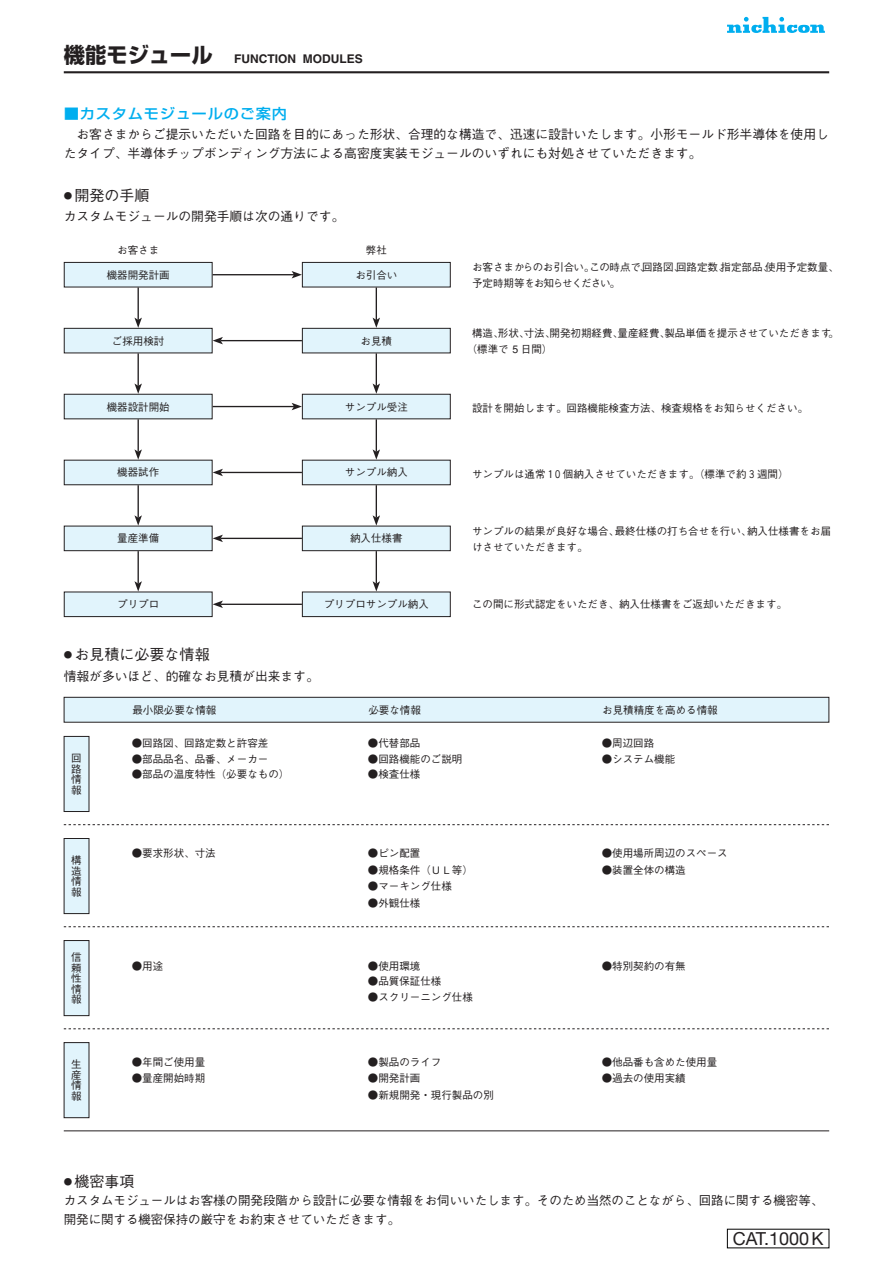
<style>
.page{position:relative;width:893px;height:1263px;background:#fff}
.page>*{position:absolute;margin:0;border:0;box-sizing:border-box;transform-origin:0 0}
.t1{font:18px "Helvetica Neue LT Std";color:#231f20}
.t2{font:500 15px "Gothic BBB";color:#231f20}
.t3{font:500 14.25px "Shin Go";letter-spacing:.05em;color:#00aeef;scale:1.07 1}
.t4{font:500 12.75px/19.5px "Gothic BBB";color:#231f20}
.t5{font:500 12.45px/19.5px "Gothic BBB";color:#231f20}
.t6{font:700 12px "Helvetica";color:#231f20}
.t7{font:500 10.5px/10.5px "Gothic BBB";color:#231f20;text-align:justify}
.s1{font-family:"Shin Go";font-size:21.3px}
.s2{font-size:8.55px}
</style>
<div class="page">
<hr style="left:64px;top:71px;width:765px;height:2px;background:#231f20">
<svg style="left:727px;top:17px;width:98px;height:16px"></svg>
<div style="left:64px;top:262px;width:148px;height:25px;background:#e1f4fc"></div>
<div style="left:64px;top:262px;width:149px;height:25px;border:1px solid #231f20"></div>
<div style="left:302px;top:262px;width:148px;height:25px;background:#e1f4fc"></div>
<div style="left:302px;top:262px;width:149px;height:25px;border:1px solid #231f20"></div>
<div style="left:64px;top:328px;width:148px;height:25px;background:#e1f4fc"></div>
<div style="left:64px;top:328px;width:149px;height:25px;border:1px solid #231f20"></div>
<div style="left:302px;top:328px;width:148px;height:25px;background:#e1f4fc"></div>
<div style="left:302px;top:328px;width:149px;height:25px;border:1px solid #231f20"></div>
<div style="left:64px;top:394px;width:148px;height:25px;background:#e1f4fc"></div>
<div style="left:64px;top:394px;width:149px;height:25px;border:1px solid #231f20"></div>
<div style="left:302px;top:394px;width:148px;height:25px;background:#e1f4fc"></div>
<div style="left:302px;top:394px;width:149px;height:25px;border:1px solid #231f20"></div>
<div style="left:64px;top:460px;width:148px;height:25px;background:#e1f4fc"></div>
<div style="left:64px;top:460px;width:149px;height:25px;border:1px solid #231f20"></div>
<div style="left:302px;top:460px;width:148px;height:25px;background:#e1f4fc"></div>
<div style="left:302px;top:460px;width:149px;height:25px;border:1px solid #231f20"></div>
<div style="left:64px;top:526px;width:148px;height:25px;background:#e1f4fc"></div>
<div style="left:64px;top:526px;width:149px;height:25px;border:1px solid #231f20"></div>
<div style="left:302px;top:526px;width:148px;height:25px;background:#e1f4fc"></div>
<div style="left:302px;top:526px;width:149px;height:25px;border:1px solid #231f20"></div>
<div style="left:64px;top:592px;width:148px;height:25px;background:#e1f4fc"></div>
<div style="left:64px;top:591px;width:149px;height:26px;border:1px solid #231f20"></div>
<div style="left:302px;top:592px;width:148px;height:25px;background:#e1f4fc"></div>
<div style="left:302px;top:591px;width:149px;height:26px;border:1px solid #231f20"></div>
<hr style="left:213px;top:274px;width:81px;height:1px;background:#231f20">
<svg style="left:292px;top:271px;width:10px;height:7px"></svg>
<hr style="left:138px;top:287px;width:1px;height:33px;background:#231f20">
<svg style="left:134px;top:318px;width:8px;height:10px"></svg>
<hr style="left:376px;top:287px;width:1px;height:33px;background:#231f20">
<svg style="left:373px;top:318px;width:7px;height:10px"></svg>
<hr style="left:221px;top:340px;width:81px;height:1px;background:#231f20">
<svg style="left:213px;top:337px;width:10px;height:7px"></svg>
<hr style="left:138px;top:353px;width:1px;height:33px;background:#231f20">
<svg style="left:134px;top:383px;width:8px;height:11px"></svg>
<hr style="left:376px;top:353px;width:1px;height:33px;background:#231f20">
<svg style="left:373px;top:383px;width:7px;height:11px"></svg>
<hr style="left:213px;top:406px;width:81px;height:1px;background:#231f20">
<svg style="left:292px;top:403px;width:10px;height:7px"></svg>
<hr style="left:138px;top:419px;width:1px;height:33px;background:#231f20">
<svg style="left:134px;top:449px;width:8px;height:11px"></svg>
<hr style="left:376px;top:419px;width:1px;height:33px;background:#231f20">
<svg style="left:373px;top:449px;width:7px;height:11px"></svg>
<hr style="left:221px;top:472px;width:81px;height:1px;background:#231f20">
<svg style="left:213px;top:469px;width:10px;height:7px"></svg>
<hr style="left:138px;top:485px;width:1px;height:33px;background:#231f20">
<svg style="left:134px;top:515px;width:8px;height:11px"></svg>
<hr style="left:376px;top:485px;width:1px;height:33px;background:#231f20">
<svg style="left:373px;top:515px;width:7px;height:11px"></svg>
<hr style="left:221px;top:538px;width:81px;height:1px;background:#231f20">
<svg style="left:213px;top:535px;width:10px;height:7px"></svg>
<hr style="left:138px;top:551px;width:1px;height:32px;background:#231f20">
<svg style="left:134px;top:581px;width:8px;height:10px"></svg>
<hr style="left:376px;top:551px;width:1px;height:32px;background:#231f20">
<svg style="left:373px;top:581px;width:7px;height:10px"></svg>
<hr style="left:221px;top:604px;width:81px;height:1px;background:#231f20">
<svg style="left:213px;top:600px;width:10px;height:8px"></svg>
<div style="left:64px;top:697px;width:765px;height:25px;background:#e1f4fc"></div>
<div style="left:64px;top:697px;width:765px;height:25px;border:1px solid #231f20"></div>
<hr style="left:64px;top:1130px;width:765px;height:1px;background:#231f20">
<div style="left:64px;top:736px;width:25px;height:75px;background:#e1f4fc"></div>
<svg style="left:64px;top:824px;width:765px;height:1px"></svg>
<div style="left:64px;top:1042px;width:25px;height:76px;background:#e1f4fc"></div>
<svg style="left:64px;top:1028px;width:765px;height:1px"></svg>
<div style="left:64px;top:838px;width:25px;height:75px;background:#e1f4fc"></div>
<div style="left:64px;top:940px;width:25px;height:76px;background:#e1f4fc"></div>
<svg style="left:64px;top:926px;width:765px;height:1px"></svg>
<p class="t6" style="left:64px;top:52px;width:301px"><span class="s1">機能モジュール　</span>FUNCTION MODULES</p>
<h3 class="t3" style="left:64px;top:104px;width:210px">■カスタムモジュールのご案内</h3>
<p class="t4" style="left:64px;top:125px;width:766px">　お客さまからご提示いただいた回路を目的にあった形状、合理的な構造で、迅速に設計いたします。小形モールド形半導体を使用したタイプ、半導体チップボンディング方法による高密度実装モジュールのいずれにも対処させていただきます。</p>
<h2 class="t2" style="left:64px;top:187px;width:87px"><span class="s2">●</span> 開発の手順</h2>
<p class="t4" style="left:64px;top:207px;width:282px">カスタムモジュールの開発手順は次の通りです。</p>
<p class="t7" style="left:117px;top:245px;width:43px">お客さま</p>
<p class="t7" style="left:107px;top:270px;width:64px">機器開発計画</p>
<p class="t7" style="left:366px;top:245px;width:23px">弊社</p>
<p class="t7" style="left:355px;top:270px;width:43px">お引合い</p>
<p class="t7" style="left:112px;top:336px;width:54px">ご採用検討</p>
<p class="t7" style="left:361px;top:336px;width:33px">お見積</p>
<p class="t7" style="left:107px;top:402px;width:64px">機器設計開始</p>
<p class="t7" style="left:345px;top:402px;width:64px">サンプル受注</p>
<p class="t7" style="left:117px;top:468px;width:43px">機器試作</p>
<p class="t7" style="left:345px;top:468px;width:64px">サンプル納入</p>
<p class="t7" style="left:117px;top:534px;width:43px">量産準備</p>
<p class="t7" style="left:350px;top:534px;width:54px">納入仕様書</p>
<p class="t7" style="left:117px;top:599px;width:43px">プリプロ</p>
<p class="t7" style="left:324px;top:599px;width:106px">プリプロサンプル納入</p>
<h2 class="t2" style="left:64px;top:646px;width:147px"><sup>●</sup> お見積に必要な情報</h2>
<p class="t4" style="left:64px;top:666px;width:256px">情報が多いほど、的確なお見積が出来ます。</p>
<p class="t7" style="left:472px;top:260px;width:368px;line-height:15.8px">お客さまからのお引合い。この時点で、回路図、回路定数、指定部品、使用予定数量、予定時期等をお知らせください。</p>
<p class="t7" style="left:467px;top:326px;width:373px;line-height:15.8px;text-indent:5px">構造、形状、寸法、開発初期経費、量産経費、製品単価を提示させていただきます。（標準で 5 日間）</p>
<p class="t7" style="left:472px;top:403px;width:337px">設計を開始します。回路機能検査方法、検査規格をお知らせください。</p>
<p class="t7" style="left:472px;top:469px;width:318px">サンプルは通常１０個納入させていただきます。（標準で約３週間）</p>
<p class="t7" style="left:472px;top:523px;width:361px;line-height:15.8px">サンプルの結果が良好な場合、最終仕様の打ち合せを行い、納入仕様書をお届けさせていただきます。</p>
<p class="t7" style="left:472px;top:599px;width:316px">この間に形式認定をいただき、納入仕様書をご返却いただきます。</p>
<p class="t7" style="left:71px;top:753px;width:12px">回路情報</p>
<p class="t7" style="left:71px;top:855px;width:12px">構造情報</p>
<p class="t7" style="left:71px;top:952px;width:12px">信頼性情報</p>
<p class="t7" style="left:71px;top:1059px;width:12px">生産情報</p>
<p class="t7" style="left:132px;top:705px;width:85px">最小限必要な情報</p>
<p class="t7" style="left:368px;top:705px;width:54px">必要な情報</p>
<p class="t7" style="left:602px;top:705px;width:117px">お見積精度を高める情報</p>
<p class="t7" style="left:132px;top:738px;width:138px">●回路図、回路定数と許容差</p>
<p class="t7" style="left:368px;top:738px;width:54px">●代替部品</p>
<p class="t7" style="left:602px;top:738px;width:54px">●周辺回路</p>
<p class="t7" style="left:132px;top:754px;width:138px">●部品品名、品番、メーカー</p>
<p class="t7" style="left:368px;top:754px;width:96px">●回路機能のご説明</p>
<p class="t7" style="left:602px;top:754px;width:75px">●システム機能</p>
<p class="t7" style="left:132px;top:770px;width:159px">●部品の温度特性（必要なもの）</p>
<p class="t7" style="left:368px;top:770px;width:54px">●検査仕様</p>
<p class="t7" style="left:132px;top:848px;width:85px">●要求形状、寸法</p>
<p class="t7" style="left:368px;top:848px;width:54px">●ピン配置</p>
<p class="t7" style="left:602px;top:848px;width:127px">●使用場所周辺のスペース</p>
<p class="t7" style="left:368px;top:865px;width:107px">●規格条件（ＵＬ等）</p>
<p class="t7" style="left:602px;top:865px;width:85px">●装置全体の構造</p>
<p class="t7" style="left:368px;top:881px;width:85px">●マーキング仕様</p>
<p class="t7" style="left:368px;top:898px;width:54px">●外観仕様</p>
<p class="t7" style="left:132px;top:961px;width:33px">●用途</p>
<p class="t7" style="left:368px;top:961px;width:54px">●使用環境</p>
<p class="t7" style="left:602px;top:961px;width:85px">●特別契約の有無</p>
<p class="t7" style="left:368px;top:977px;width:75px">●品質保証仕様</p>
<p class="t7" style="left:368px;top:992px;width:107px">●スクリーニング仕様</p>
<p class="t7" style="left:132px;top:1057px;width:75px">●年間ご使用量</p>
<p class="t7" style="left:368px;top:1057px;width:75px">●製品のライフ</p>
<p class="t7" style="left:602px;top:1057px;width:117px">●他品番も含めた使用量</p>
<p class="t7" style="left:132px;top:1073px;width:75px">●量産開始時期</p>
<p class="t7" style="left:368px;top:1073px;width:54px">●開発計画</p>
<p class="t7" style="left:602px;top:1073px;width:85px">●過去の使用実績</p>
<p class="t7" style="left:368px;top:1090px;width:127px">●新規開発・現行製品の別</p>
<h2 class="t2" style="left:64px;top:1173px;width:72px"><sup>●</sup> 機密事項</h2>
<p class="t5" style="left:64px;top:1191px;width:761px">カスタムモジュールはお客様の開発段階から設計に必要な情報をお伺いいたします。そのため当然のことながら、回路に関する機密等、開発に関する機密保持の厳守をお約束させていただきます。</p>
<h1 class="t1" style="left:733px;top:1228px;width:92px">CAT.1000K</h1>
</div>
